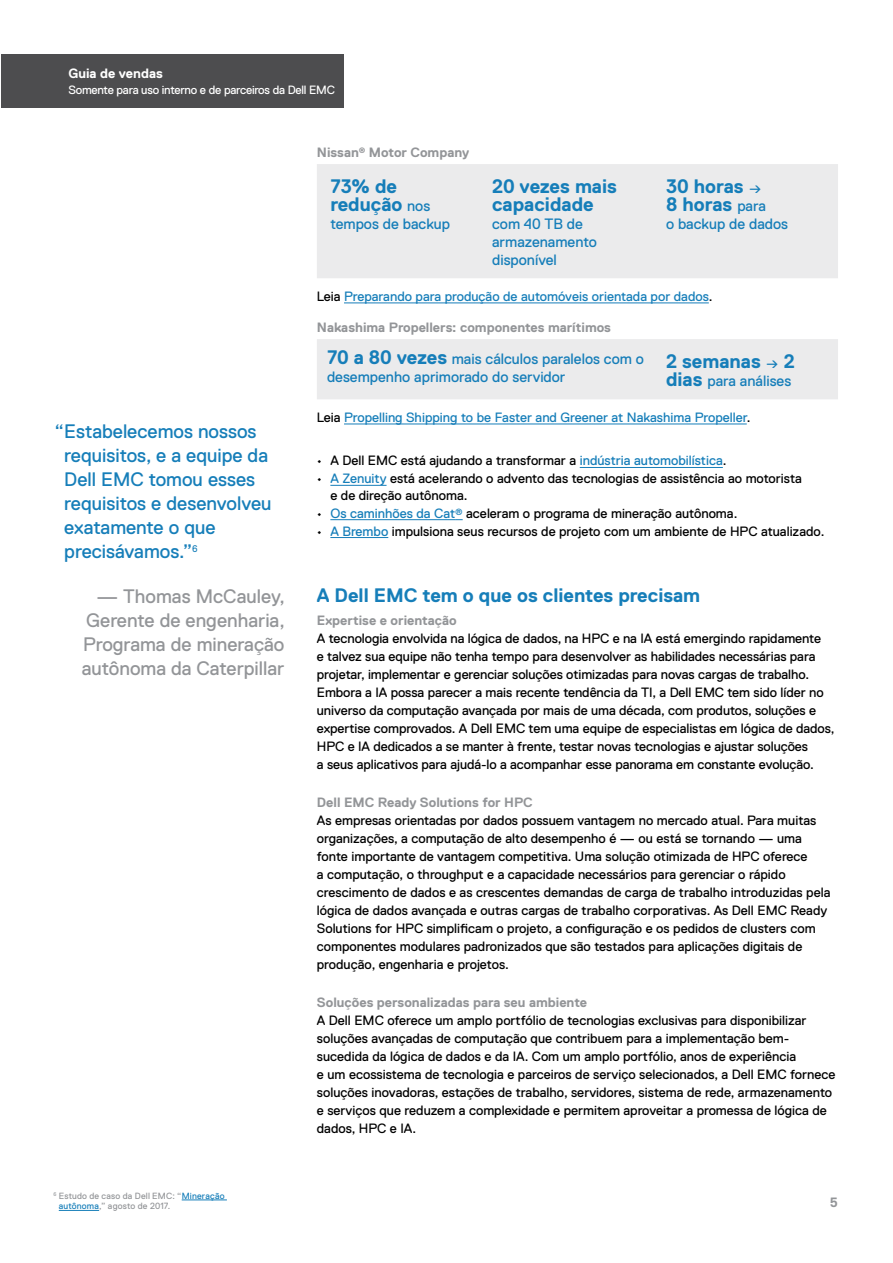
<style>
.page{position:relative;width:893px;height:1263px;background:#fff}
.page>*{position:absolute;margin:0;border:0;box-sizing:border-box;transform-origin:0 0}
.t1{font:19.5px/24px "Dell Replica";color:#167eb9}
.t2{font:700 19.5px/18px "Dell Replica";color:#167eb9}
.t3{font:19.5px/24px "Dell Replica";color:#939598;text-align:justify}
.t4{font:15px/18px "Dell Replica";color:#167eb9}
.t5{font:13.5px/18px "Dell Replica";color:#000}
.t6{font:700 13.5px "Dell Replica";color:#939598}
.t7{font:13.5px "Dell Replica";color:#167eb9}
.t8{font:700 13.5px "Dell Replica";color:#fff}
.t9{font:12px "Dell Replica";letter-spacing:-.02em;color:#fff}
.t10{font:9px/10.5px "Dell Replica";letter-spacing:.02em;color:#939598}
.s1{font-weight:400;font-size:15px}
.s2{color:#167eb9}
.s3{color:#000}
.s4{font-weight:700;font-size:19.5px}
</style>
<div class="page">
<hr style="left:344px;top:303px;width:365px;height:1px;background:#167eb9">
<hr style="left:344px;top:424px;width:403px;height:1px;background:#167eb9">
<hr style="left:580px;top:467px;width:143px;height:1px;background:#167eb9">
<hr style="left:330px;top:485px;width:57px;height:1px;background:#167eb9">
<hr style="left:330px;top:519px;width:125px;height:1px;background:#167eb9">
<hr style="left:330px;top:537px;width:58px;height:1px;background:#167eb9">
<div style="left:317px;top:164px;width:521px;height:114px;background:#ebebec"></div>
<div style="left:317px;top:339px;width:521px;height:60px;background:#ebebec"></div>
<hr style="left:182px;top:1200px;width:45px;height:1px;background:#167eb9">
<hr style="left:59px;top:1210px;width:40px;height:1px;background:#167eb9">
<div style="left:1px;top:54px;width:343px;height:54px;background:#4d4d4f"></div>
<p class="t8" style="left:68px;top:66px;width:96px">Guia de vendas</p>
<p class="t9" style="left:68px;top:83px;width:268px">Somente para uso interno e de parceiros da Dell EMC</p>
<p class="t6" style="left:317px;top:145px;width:154px">Nissan<sup>®</sup> Motor Company</p>
<h1 class="t2" style="left:330px;top:177px;width:101px">73% de redução <span class="s1">nos</span></h1>
<p class="t4" style="left:330px;top:215px;width:121px">tempos de backup</p>
<h1 class="t2" style="left:492px;top:177px;width:126px">20 vezes mais capacidade</h1>
<p class="t4" style="left:492px;top:215px;width:106px">com 40 TB de armazenamento disponível</p>
<h1 class="t2" style="left:666px;top:177px;width:101px">30 horas <span class="s1">→<br></span>8 horas <span class="s1">para</span></h1>
<p class="t4" style="left:666px;top:215px;width:124px">o backup de dados</p>
<h1 class="t1" style="left:64px;top:419px;width:209px;text-indent:-9px">“Estabelecemos nossos requisitos, e a equipe da<br>Dell EMC tomou esses requisitos e desenvolveu exatamente o que precisávamos.”<sup>6</sup></h1>
<h1 class="t3" style="left:82px;top:584px;width:204px;text-indent:15px">— Thomas McCauley, Gerente de engenharia, Programa de mineração autônoma da Caterpillar</h1>
<p class="t10" style="left:59px;top:1190px;width:167px;text-indent:-5px"><sup>6</sup> Estudo de caso da Dell EMC: “<span class="s2">Mineração autônoma</span>,” agosto de 2017.</p>
<p class="t7" style="left:317px;top:289px;width:395px"><span class="s3">Leia</span> Preparando para produção de automóveis orientada por dados<span class="s3">.</span></p>
<p class="t6" style="left:317px;top:320px;width:296px">Nakashima Propellers: componentes marítimos</p>
<p class="t4" style="left:327px;top:350px;width:318px"><span class="s4">70 a 80 vezes</span> mais cálculos paralelos com o desempenho aprimorado do servidor</p>
<h1 class="t2" style="left:666px;top:352px;width:130px">2 semanas <span class="s1">→</span> 2</h1>
<p class="t4" style="left:666px;top:372px;width:127px"><span class="s4">dias</span> para análises</p>
<p class="t7" style="left:317px;top:410px;width:433px"><span class="s3">Leia</span> Propelling Shipping to be Faster and Greener at Nakashima Propeller<span class="s3">.</span></p>
<p class="t5" style="left:317px;top:452px;width:409px">• A Dell EMC está ajudando a transformar a <span class="s2">indústria automobilística</span>.</p>
<p class="t5" style="left:330px;top:470px;width:473px;line-height:16.5px;text-indent:-14px">• <span class="s2">A Zenuity</span> está acelerando o advento das tecnologias de assistência ao motorista e de direção autônoma.</p>
<p class="t5" style="left:317px;top:504px;width:420px">• <span class="s2">Os caminhões da Cat</span><sup>®</sup> aceleram o programa de mineração autônoma.</p>
<p class="t5" style="left:317px;top:522px;width:507px">• <span class="s2">A Brembo</span> impulsiona seus recursos de projeto com um ambiente de HPC atualizado.</p>
<h1 class="t2" style="left:317px;top:586px;width:385px">A Dell EMC tem o que os clientes precisam</h1>
<p class="t6" style="left:317px;top:613px;width:141px">Expertise e orientação</p>
<p class="t5" style="left:317px;top:630px;width:519px">A tecnologia envolvida na lógica de dados, na HPC e na IA está emergindo rapidamente<br>e talvez sua equipe não tenha tempo para desenvolver as habilidades necessárias para projetar, implementar e gerenciar soluções otimizadas para novas cargas de trabalho.<br>Embora a IA possa parecer a mais recente tendência da TI, a Dell EMC tem sido líder no universo da computação avançada por mais de uma década, com produtos, soluções e expertise comprovados. A Dell EMC tem uma equipe de especialistas em lógica de dados, HPC e IA dedicados a se manter à frente, testar novas tecnologias e ajustar soluções<br>a seus aplicativos para ajudá-lo a acompanhar esse panorama em constante evolução.</p>
<p class="t6" style="left:317px;top:795px;width:217px">Dell EMC Ready Solutions for HPC</p>
<p class="t5" style="left:317px;top:811px;width:515px">As empresas orientadas por dados possuem vantagem no mercado atual. Para muitas organizações, a computação de alto desempenho é — ou está se tornando — uma fonte importante de vantagem competitiva. Uma solução otimizada de HPC oferece<br>a computação, o throughput e a capacidade necessários para gerenciar o rápido crescimento de dados e as crescentes demandas de carga de trabalho introduzidas pela lógica de dados avançada e outras cargas de trabalho corporativas. As Dell EMC Ready Solutions for HPC simplificam o projeto, a configuração e os pedidos de clusters com componentes modulares padronizados que são testados para aplicações digitais de produção, engenharia e projetos.</p>
<p class="t6" style="left:317px;top:994px;width:272px">Soluções personalizadas para seu ambiente</p>
<p class="t5" style="left:317px;top:1011px;width:520px">A Dell EMC oferece um amplo portfólio de tecnologias exclusivas para disponibilizar soluções avançadas de computação que contribuem para a implementação bem&shy;sucedida da lógica de dados e da IA. Com um amplo portfólio, anos de experiência<br>e um ecossistema de tecnologia e parceiros de serviço selecionados, a Dell EMC fornece soluções inovadoras, estações de trabalho, servidores, sistema de rede, armazenamento e serviços que reduzem a complexidade e permitem aproveitar a promessa de lógica de dados, HPC e IA.</p>
<p class="t6" style="left:830px;top:1195px;width:10px">5</p>
</div>
